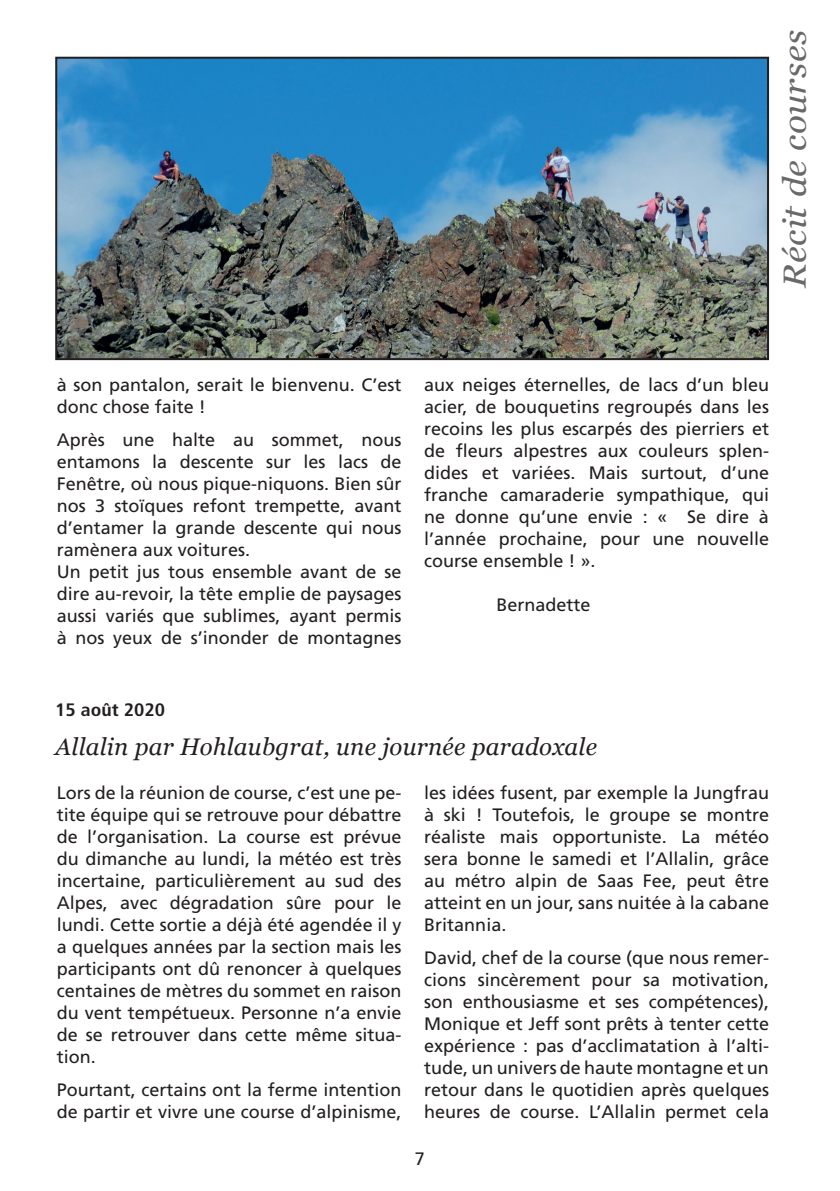
<style>
.page{position:relative;width:840px;height:1191px;background:#fff}
.page>*{position:absolute;margin:0;border:0;box-sizing:border-box;transform-origin:0 0}
.t1{font:italic 32px "Georgia";letter-spacing:.01em;color:#69696c;scale:1.1 1}
.t2{font:italic 24px "Georgia";letter-spacing:.01em;color:#231f20}
.t3{font:18px/22px "Frutiger LT Std";color:#231f20;text-align:justify}
.t4{font:700 condensed 18px "Frutiger LT Std";color:#231f20;scale:1.1 1}
</style>
<div class="page">
<img style="left:58px;top:60px;width:707px;height:297px">
<div style="left:55px;top:57px;width:713px;height:303px;border:2px solid #231f20"></div>
<h1 class="t1" style="left:774px;top:288px;width:235px;rotate:-90deg">Récit de courses</h1>
<p class="t3" style="left:57px;top:373px;width:346px">à son pantalon, serait le bienvenu. C’est donc chose faite !</p>
<p class="t3" style="left:57px;top:429px;width:346px;text-align:left">Après une halte au sommet, nous entamons la descente sur les lacs de Fenêtre, où nous pique-niquons. Bien sûr nos 3 stoïques refont trempette, avant d’entamer la grande descente qui nous ramènera aux voitures.<br>Un petit jus tous ensemble avant de se dire au-revoir, la tête emplie de paysages aussi variés que sublimes, ayant permis à nos yeux de s’inonder de montagnes</p>
<p class="t3" style="left:424px;top:373px;width:346px">aux neiges éternelles, de lacs d’un bleu acier, de bouquetins regroupés dans les recoins les plus escarpés des pierriers et de fleurs alpestres aux couleurs splen&shy;dides et variées. Mais surtout, d’une franche camaraderie sympathique, qui ne donne qu’une envie : « Se dire à l’année prochaine, pour une nouvelle course ensemble ! ».</p>
<p class="t3" style="left:496px;top:593px;width:96px">Bernadette</p>
<p class="t4" style="left:55px;top:699px;width:101px">15 août 2020</p>
<h2 class="t2" style="left:55px;top:731px;width:543px">Allalin par Hohlaubgrat, une journée paradoxale</h2>
<p class="t3" style="left:57px;top:782px;width:346px">Lors de la réunion de course, c’est une pe&shy;tite équipe qui se retrouve pour débattre de l’organisation. La course est prévue du dimanche au lundi, la météo est très incertaine, particulièrement au sud des Alpes, avec dégradation sûre pour le lundi. Cette sortie a déjà été agendée il y a quelques années par la section mais les participants ont dû renoncer à quelques centaines de mètres du sommet en raison du vent tempétueux. Personne n’a envie de se retrouver dans cette même situa&shy;tion.</p>
<p class="t3" style="left:57px;top:1079px;width:346px">Pourtant, certains ont la ferme intention de partir et vivre une course d’alpinisme,</p>
<p class="t3" style="left:424px;top:781px;width:346px">les idées fusent, par exemple la Jungfrau à ski ! Toutefois, le groupe se montre réaliste mais opportuniste. La météo sera bonne le samedi et l’Allalin, grâce au métro alpin de Saas Fee, peut être atteint en un jour, sans nuitée à la cabane Britannia.</p>
<p class="t3" style="left:424px;top:947px;width:346px">David, chef de la course (que nous remer&shy;cions sincèrement pour sa motivation, son enthousiasme et ses compétences), Monique et Jeff sont prêts à tenter cette expérience : pas d’acclimatation à l’alti&shy;tude, un univers de haute montagne et un retour dans le quotidien après quelques heures de course. L’Allalin permet cela</p>
<p class="t3" style="left:415px;top:1147px;width:12px">7</p>
</div>
